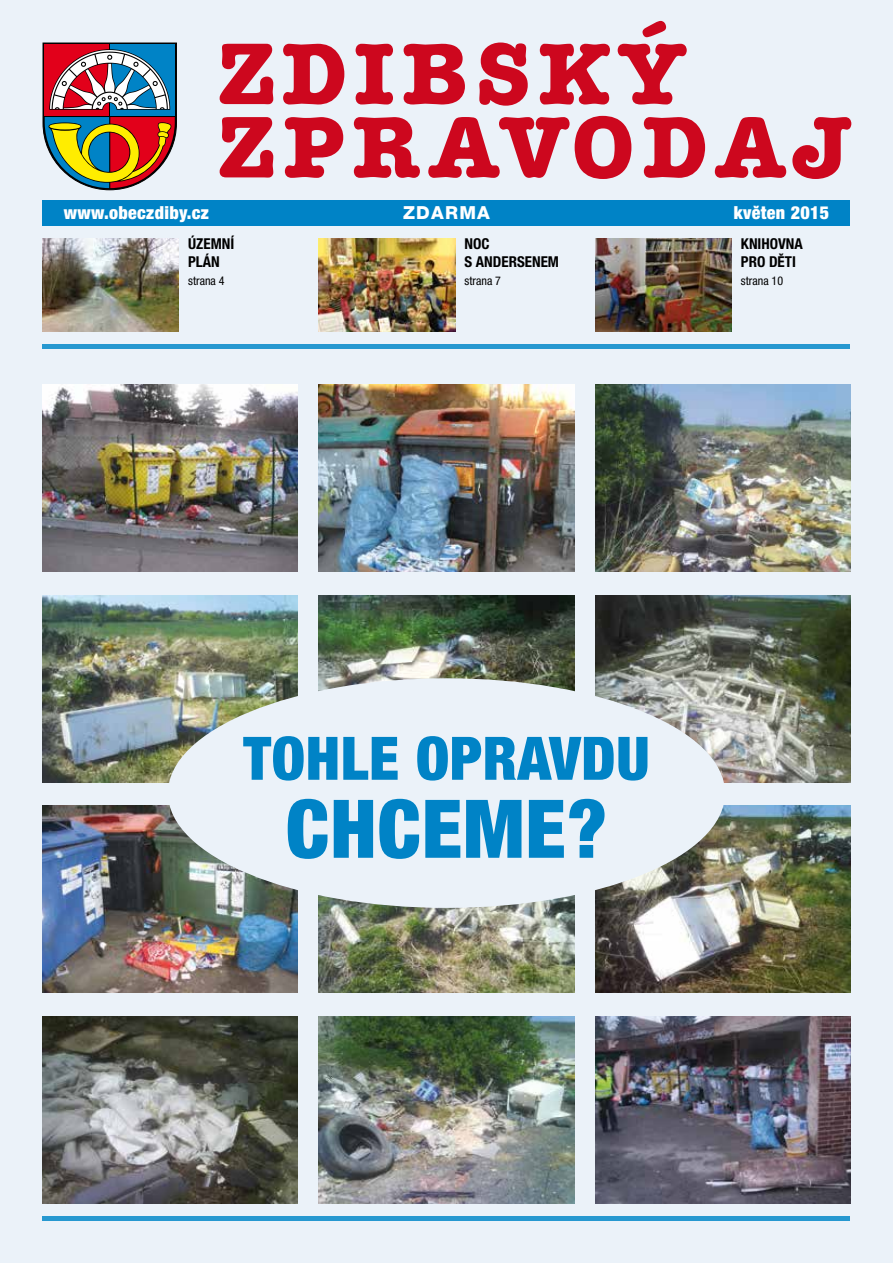
<style>
.page{position:relative;width:893px;height:1263px;background:#ebf2f9}
.page>*{position:absolute;margin:0;border:0;box-sizing:border-box;transform-origin:0 0}
.t1{font:900 condensed 81px "Helvetica Neue LT Pro";color:#0083c6}
.t2{font:900 condensed 60px "Helvetica Neue LT Pro";letter-spacing:.01em;color:#0083c6}
.t3{font:900 condensed 18px "Helvetica Neue LT Pro";letter-spacing:.02em;color:#fff}
.t4{font:800 18px "Helvetica Neue LT Pro";letter-spacing:.07em;color:#fff}
.t5{font:700 condensed 15px/18px "Helvetica Neue LT Pro";color:#000}
.t6{font:condensed 12px "Helvetica Neue LT Pro";color:#000}
</style>
<div class="page">
<svg style="left:43px;top:43px;width:134px;height:147px;background:#987a71"></svg>
<svg style="left:220px;top:116px;width:631px;height:63px"></svg>
<svg style="left:220px;top:21px;width:467px;height:85px"></svg>
<div style="left:43px;top:200px;width:807px;height:25px;background:#0083c6"></div>
<div style="left:43px;top:344px;width:807px;height:5px;background:#2698d0"></div>
<img style="left:43px;top:238px;width:136px;height:94px">
<img style="left:319px;top:238px;width:136px;height:94px">
<img style="left:595px;top:238px;width:136px;height:94px">
<hr style="left:43px;top:1216px;width:807px;height:4px;background:#2698d0">
<img style="left:43px;top:595px;width:255px;height:187px">
<img style="left:319px;top:595px;width:255px;height:96px">
<img style="left:595px;top:595px;width:255px;height:187px">
<img style="left:43px;top:385px;width:255px;height:187px">
<img style="left:319px;top:385px;width:255px;height:187px">
<img style="left:595px;top:385px;width:255px;height:187px">
<img style="left:43px;top:806px;width:255px;height:187px">
<img style="left:319px;top:895px;width:255px;height:98px">
<img style="left:595px;top:806px;width:255px;height:187px">
<img style="left:43px;top:1016px;width:255px;height:187px">
<img style="left:319px;top:1016px;width:255px;height:187px">
<img style="left:595px;top:1016px;width:255px;height:187px">
<div style="left:168px;top:678px;width:557px;height:230px;background:#ebf2f9;border-radius:50%"></div>
<p class="t3" style="left:64px;top:202px;width:147px">www.obeczdiby.cz</p>
<p class="t4" style="left:403px;top:202px;width:88px">ZDARMA</p>
<p class="t3" style="left:734px;top:202px;width:97px">květen 2015</p>
<p class="t5" style="left:188px;top:234px;width:48px">ÚZEMNÍ<br>PLÁN</p>
<p class="t6" style="left:188px;top:274px;width:38px">strana 4</p>
<p class="t5" style="left:465px;top:234px;width:96px">NOC<br>S ANDERSENEM</p>
<p class="t6" style="left:465px;top:274px;width:38px">strana 7</p>
<p class="t5" style="left:741px;top:234px;width:63px">KNIHOVNA<br>PRO DĚTI</p>
<p class="t6" style="left:741px;top:274px;width:44px">strana 10</p>
<h2 class="t2" style="left:243px;top:721px;width:408px">TOHLE oPRAVdu</h2>
<h1 class="t1" style="left:286px;top:779px;width:323px">chceme?</h1>
</div>
